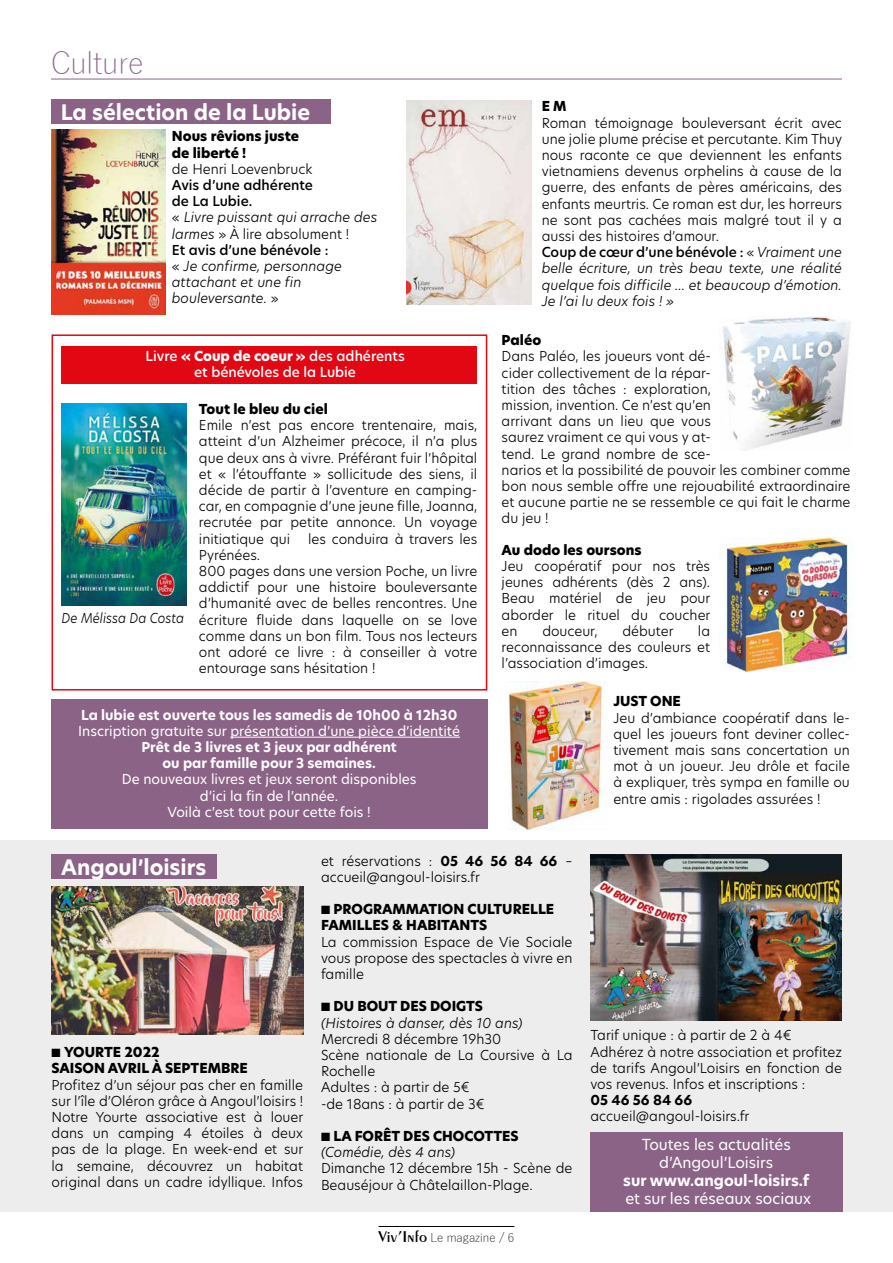
<style>
.page{position:relative;width:893px;height:1263px;background:#fff}
.page>*{position:absolute;margin:0;border:0;box-sizing:border-box;transform-origin:0 0}
.t1{font:300 30px "Yu Gothic";color:#8b6387}
.t2{font:700 21px "Hero New";color:#fff}
.t3{font:15px/18px "Hero New";color:#fff;text-align:center}
.t4{font:700 15px "Hero New";color:#fff}
.t5{font:300 13.5px/16.2px "Hero New";color:#000}
.t6{font:italic 300 13.5px/16.2px "Hero New";color:#000}
.t7{font:800 13.5px/16.2px "Hero New";color:#000}
.t8{font:13.5px/16.2px "Hero New";color:#fff;text-align:center}
.t9{font:700 13.5px/16.2px "Hero New";color:#fff;text-align:center}
.t10{font:500 13.5px/16.2px "Hero New";color:#fff;text-align:center}
.t11{font:italic 300 13.5px "Hero New";color:#000;scale:.91 1}
.t12{font:700 13.5px "Hero New";color:#000}
.t13{font:300 12px "Yu Gothic";color:#000}
.s1{font-weight:500;font-style:normal}
.s2{font-style:normal}
.s3{font-weight:800}
.s4{font-weight:500}
.s5{font-style:italic}
.s6{font-weight:700}
.s7{font-weight:800;font-style:normal}
.s8{font-weight:300;font-style:italic}
.s9{font-family:"Exotic 350 BT";font-weight:600;font-size:16.5px}
</style>
<div class="page">
<hr style="left:379px;top:1226px;width:135px;height:1px;background:#000">
<div style="left:52px;top:334px;width:435px;height:356px;border:2px solid #e30613"></div>
<div style="left:0;top:840px;width:893px;height:372px;background:#ededed"></div>
<div style="left:51px;top:99px;width:279px;height:24px;background:#8b6387"></div>
<div style="left:51px;top:699px;width:436px;height:130px;background:#8b6387"></div>
<hr style="left:230px;top:737px;width:230px;height:1px;background:#fff">
<img style="left:406px;top:101px;width:126px;height:203px">
<img style="left:508px;top:682px;width:98px;height:147px">
<img style="left:51px;top:130px;width:114px;height:184px">
<img style="left:61px;top:403px;width:126px;height:203px">
<img style="left:723px;top:316px;width:127px;height:135px">
<img style="left:719px;top:537px;width:133px;height:134px">
<div style="left:61px;top:346px;width:416px;height:37px;background:#e30613"></div>
<hr style="left:51px;top:79px;width:791px;height:1px;background:#8b6387">
<div style="left:52px;top:855px;width:165px;height:24px;background:#8b6387"></div>
<img style="left:52px;top:886px;width:251px;height:148px">
<img style="left:590px;top:855px;width:252px;height:166px">
<div style="left:590px;top:1132px;width:252px;height:80px;background:#8b6387"></div>
<h1 class="t1" style="left:51px;top:35px;width:94px">Culture</h1>
<h2 class="t2" style="left:61px;top:98px;width:251px">La sélection de la Lubie</h2>
<p class="t7" style="left:172px;top:128px;width:129px">Nous rêvions juste de liberté !</p>
<p class="t5" style="left:172px;top:160px;width:142px">de Henri Loevenbruck</p>
<p class="t6" style="left:172px;top:177px;width:207px"><span class="s1">Avis d’une adhérente<br>de La Lubie.<br></span><span class="s2">«</span> Livre puissant qui arrache des larmes <span class="s2">» À lire absolument !<br></span><span class="s1">Et avis d’une bénévole :<br></span><span class="s2">«</span> Je confirme, personnage attachant et une fin bouleversante. <span class="s2">»</span></p>
<p class="t10" style="left:146px;top:348px;width:261px">Livre <span class="s3">« Coup de coeur »</span> des adhérents et bénévoles de la Lubie</p>
<p class="t11" style="left:62px;top:609px;width:136px">De Mélissa Da Costa</p>
<p class="t7" style="left:199px;top:401px;width:130px">Tout le bleu du ciel</p>
<p class="t5" style="left:199px;top:417px;width:280px;text-align:justify">Emile n’est pas encore trentenaire, mais, atteint d’un Alzheimer précoce, il n’a plus que deux ans à vivre. Préférant fuir l’hôpital et « l’étouffante » sollicitude des siens, il décide de partir à l’aventure en camping&shy;car, en compagnie d’une jeune fille, Joanna, recrutée par petite annonce. Un voyage initiatique qui</p>
<p class="t5" style="left:308px;top:530px;width:171px">les conduira à travers les</p>
<p class="t5" style="left:199px;top:546px;width:280px">Pyrénées.<br>800 pages dans une version Poche, un livre addictif pour une histoire bouleversante d’humanité avec de belles rencontres. Une écriture fluide dans laquelle on se love comme dans un bon film. Tous nos lecteurs ont adoré ce livre : à conseiller à votre entourage sans hésitation !</p>
<p class="t9" style="left:81px;top:706px;width:378px">La lubie est ouverte tous les samedis de 10h00 à 12h30</p>
<p class="t8" style="left:78px;top:722px;width:383px">Inscription gratuite sur présentation d’une pièce d’identité</p>
<p class="t9" style="left:141px;top:739px;width:257px">Prêt de 3 livres et 3 jeux par adhérent ou par famille pour 3 semaines.</p>
<p class="t8" style="left:122px;top:771px;width:296px">De nouveaux livres et jeux seront disponibles d’ici la fin de l’année.<br>Voilà c’est tout pour cette fois !</p>
<p class="t7" style="left:542px;top:98px;width:26px">E M</p>
<p class="t5" style="left:542px;top:114px;width:302px">Roman témoignage bouleversant écrit avec une jolie plume précise et percutante. Kim Thuy nous raconte ce que deviennent les enfants vietnamiens devenus orphelins à cause de la guerre, des enfants de pères américains, des enfants meurtris. Ce roman est dur, les horreurs ne sont pas cachées mais malgré tout il y a aussi des histoires d’amour.<br><span class="s4">Coup de cœur d’une bénévole :</span> « <span class="s5">Vraiment une belle écriture, un très beau texte, une réalité quelque fois difficile ... et beaucoup d’émotion.<br>Je l’ai lu deux fois ! »</span></p>
<p class="t7" style="left:502px;top:332px;width:41px">Paléo</p>
<p class="t5" style="left:502px;top:348px;width:350px">Dans Paléo, les joueurs vont dé-<br>cider collectivement de la répar-<br>tition des tâches : exploration,<br>mission, invention. Ce n’est qu’en<br>arrivant dans un lieu que vous<br>saurez vraiment ce qui vous y at-<br>tend. Le grand nombre de sce-<br>narios et la possibilité de pouvoir les combiner comme bon nous semble offre une rejouabilité extraordinaire et aucune partie ne se ressemble ce qui fait le charme du jeu !</p>
<p class="t7" style="left:502px;top:542px;width:141px">Au dodo les oursons</p>
<p class="t5" style="left:502px;top:558px;width:210px;text-align:justify">Jeu coopératif pour nos très jeunes adhérents (dès 2 ans).<br>Beau matériel de jeu pour aborder le rituel du coucher en</p>
<p class="t5" style="left:502px;top:622px;width:210px;text-align:justify;text-indent:196px">la reconnaissance des couleurs et l’association d’images.</p>
<p class="t5" style="left:542px;top:622px;width:57px">douceur,</p>
<p class="t5" style="left:622px;top:622px;width:53px">débuter</p>
<p class="t7" style="left:613px;top:693px;width:69px">JUST ONE</p>
<p class="t5" style="left:613px;top:709px;width:238px;text-align:justify">Jeu d’ambiance coopératif dans le&shy;quel les joueurs font deviner collec&shy;tivement mais sans concertation un mot à un joueur. Jeu drôle et facile à expliquer, très sympa en famille ou entre amis : rigolades assurées !</p>
<h2 class="t2" style="left:61px;top:853px;width:147px">Angoul’loisirs</h2>
<p class="t7" style="left:52px;top:1044px;width:198px">■ YOURTE 2022<br>SAISON AVRIL À SEPTEMBRE</p>
<p class="t5" style="left:52px;top:1076px;width:253px;text-align:justify">Profitez d’un séjour pas cher en famille sur l’île d’Oléron grâce à Angoul’loisirs !<br>Notre Yourte associative est à louer dans un camping 4 étoiles à deux pas de la plage. En week-end et sur la semaine, découvrez un habitat original dans un cadre idyllique. Infos</p>
<p class="t5" style="left:321px;top:852px;width:253px">et réservations : <span class="s6">05 46 56 84 66</span> – accueil@angoul-loisirs.fr</p>
<p class="t7" style="left:321px;top:901px;width:235px">■ PROGRAMMATION CULTURELLE<br>FAMILLES &amp; HABITANTS</p>
<p class="t5" style="left:321px;top:933px;width:253px;text-align:justify">La commission Espace de Vie Sociale vous propose des spectacles à vivre en famille</p>
<p class="t6" style="left:321px;top:998px;width:203px">■ <span class="s7">DU BOUT DES DOIGTS </span>(Histoires à danser, dès 10 ans)</p>
<p class="t5" style="left:321px;top:1030px;width:253px">Mercredi 8 décembre 19h30<br>Scène nationale de La Coursive à La<br>Rochelle<br>Adultes : à partir de 5€<br>-de 18ans : à partir de 3€</p>
<p class="t7" style="left:321px;top:1128px;width:199px">■ LA FORÊT DES CHOCOTTES <span class="s8">(Comédie, dès 4 ans)</span></p>
<p class="t5" style="left:321px;top:1160px;width:253px">Dimanche 12 décembre 15h - Scène de<br>Beauséjour à Châtelaillon-Plage.</p>
<p class="t13" style="left:379px;top:1226px;width:137px"><span class="s9">Viv’Info</span> Le magazine / 6</p>
<p class="t5" style="left:590px;top:1027px;width:253px">Tarif unique : à partir de 2 à 4€ Adhérez à notre association et profitez de tarifs Angoul’Loisirs en fonction de vos revenus. Infos et inscriptions :</p>
<p class="t12" style="left:590px;top:1091px;width:103px">05 46 56 84 66</p>
<p class="t5" style="left:590px;top:1108px;width:161px">accueil@angoul-loisirs.fr</p>
<p class="t3" style="left:642px;top:1135px;width:151px">Toutes les actualités d’Angoul’Loisirs</p>
<p class="t4" style="left:623px;top:1170px;width:187px">sur www.angoul-loisirs.f</p>
<p class="t3" style="left:625px;top:1189px;width:187px">et sur les réseaux sociaux</p>
</div>
